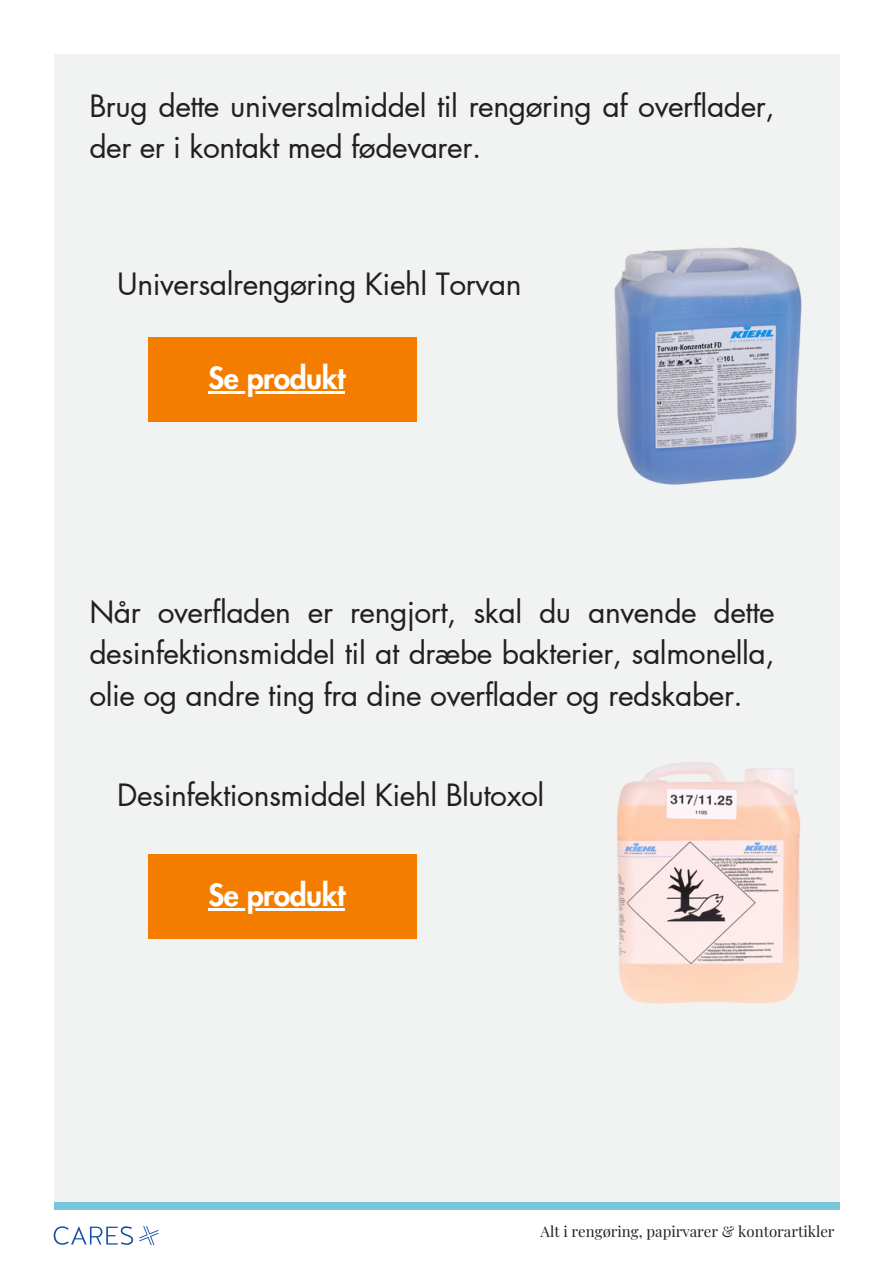
<style>
.page{position:relative;width:894px;height:1264px;background:#fff}
.page>*{position:absolute;margin:0;border:0;box-sizing:border-box;transform-origin:0 0}
.t1{font:30px/41.7px "Futura LT Pro";letter-spacing:-.015em;color:#231f20}
.t2{font:800 30px "Futura LT Pro";letter-spacing:-.015em;color:#fff}
.t3{font:15px "Playfair Display";color:#231f20}
</style>
<div class="page">
<div style="left:0;top:0;width:893px;height:1263px;background:linear-gradient(to right,#fff,#fff)"></div>
<div style="left:54px;top:54px;width:785px;height:1155px;background:#f1f2f2"></div>
<div style="left:54px;top:1202px;width:785px;height:7px;background:#78c5dc"></div>
<svg style="left:54px;top:1226px;width:79px;height:18px"></svg>
<svg style="left:139px;top:1225px;width:19px;height:20px"></svg>
<div style="left:149px;top:337px;width:268px;height:85px;background:#f47d00"></div>
<div style="left:149px;top:854px;width:268px;height:85px;background:#f47d00"></div>
<img style="left:614px;top:247px;width:188px;height:238px">
<img style="left:617px;top:762px;width:184px;height:242px">
<hr style="left:208px;top:391px;width:137px;height:3px;background:#fff">
<hr style="left:208px;top:908px;width:137px;height:2px;background:#fff">
<p class="t1" style="left:89px;top:86px;width:686px">Brug dette universalmiddel til rengøring af overflader, der er i kontakt med fødevarer.</p>
<p class="t1" style="left:117px;top:264px;width:405px">Universalrengøring Kiehl Torvan</p>
<p class="t2" style="left:208px;top:364px;width:138px">Se produkt</p>
<p class="t1" style="left:89px;top:592px;width:686px;text-align:justify">Når overfladen er rengjort, skal du anvende dette desinfektionsmiddel til at dræbe bakterier, salmonella, olie og andre ting fra dine overflader og redskaber.</p>
<p class="t1" style="left:117px;top:775px;width:428px">Desinfektionsmiddel Kiehl Blutoxol</p>
<p class="t2" style="left:208px;top:881px;width:138px">Se produkt</p>
<p class="t3" style="left:540px;top:1220px;width:295px">Alt i rengøring, papirvarer &amp; kontorartikler</p>
</div>
